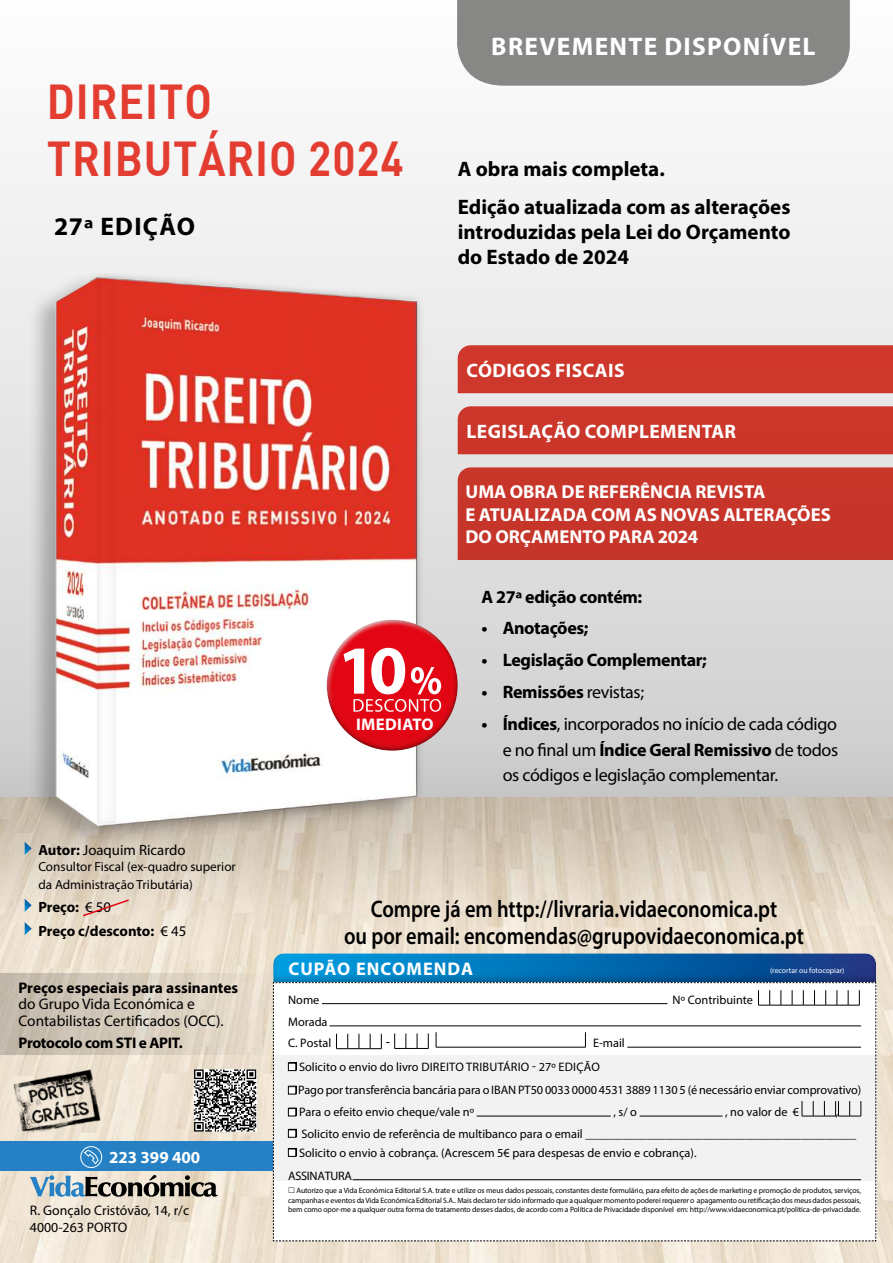
<style>
.page{position:relative;width:893px;height:1263px;background:#fff}
.page>*{position:absolute;margin:0;border:0;box-sizing:border-box;transform-origin:0 0}
.t1{font:700 48px/57.6px "DIN";letter-spacing:.02em;color:#e23d30;scale:.89 1}
.t2{font:700 25.5px "Myriad Pro";letter-spacing:.05em;color:#fff}
.t3{font:700 25.5px "Myriad Pro";letter-spacing:.05em;color:#000}
.t4{font:600 24px/27px "Myriad Pro";color:#000;text-align:center;scale:.85 1}
.t5{font:700 21px/38px "Myriad Pro";color:#000}
.t6{font:700 19.5px "Myriad Pro";letter-spacing:.02em;color:#fff}
.t7{font:700 18.75px/22.5px "Myriad Pro";color:#fff}
.t8{font:700 18.3px "Myriad Pro";letter-spacing:.06em;color:#fff}
.t9{font:18px/25.5px "Myriad Pro";letter-spacing:-.02em;color:#000;text-align:justify}
.t10{font:700 18px "Myriad Pro";letter-spacing:-.02em;color:#000}
.t11{font:700 16.95px "Myriad Pro";color:#fff}
.t12{font:700 16.8px "Myriad Pro";letter-spacing:.02em;color:#fff}
.t13{font:15.45px/17px "Myriad Pro";color:#000}
.t14{font:700 15.45px "Myriad Pro";letter-spacing:-.005em;color:#000}
.t15{font:700 14.85px/23.4px "Myriad Pro";letter-spacing:-.005em;color:#000}
.t16{font:14.85px "Myriad Pro";color:#000}
.t17{font:13.8px/16.6px "Myriad Pro";color:#000}
.t18{font:13.2px/17.7px "Myriad Pro";color:#000}
.t19{font:12.3px/21.3px "Myriad Pro";color:#000}
.t20{font:7.65px/9.3px "Myriad Pro";letter-spacing:-.01em;color:#000;text-align:justify}
.t21{font:7.65px "Myriad Pro";color:#fff}
.s1{font-weight:400}
.s2{font-weight:700}
</style>
<div class="page">
<img style="left:0;top:797px;width:893px;height:466px">
<svg style="left:30px;top:1175px;width:188px;height:22px;background:#939896"></svg>
<img style="left:13px;top:1067px;width:89px;height:67px">
<svg style="left:0;top:974px;width:273px;height:81px;background:#d6cbbc"></svg>
<div style="left:27px;top:270px;width:393px;height:585px;background:#000;opacity:.25"></div>
<img style="left:47px;top:274px;width:380px;height:565px">
<div style="left:0;top:1141px;width:281px;height:30px;background:#2581c4"></div>
<svg style="left:83px;top:1149px;width:16px;height:16px"></svg>
<div style="left:80px;top:1146px;width:22px;height:22px;border:1px solid #fff;border-radius:50%"></div>
<svg style="left:271px;top:951px;width:606px;height:32px;background:#1974b0"></svg>
<div style="left:457px;top:0;width:393px;height:86px;background:#878786"></div>
<svg style="left:327px;top:618px;width:123px;height:96px"></svg>
<svg style="left:328px;top:642px;width:132px;height:111px;background:#de5159"></svg>
<svg style="left:344px;top:648px;width:97px;height:64px"></svg>
<svg style="left:194px;top:1069px;width:63px;height:63px"></svg>
<svg style="left:194px;top:1069px;width:62px;height:62px"></svg>
<img style="left:24px;top:841px;width:8px;height:14px">
<img style="left:24px;top:898px;width:8px;height:14px">
<img style="left:24px;top:922px;width:8px;height:14px">
<div style="left:458px;top:345px;width:435px;height:48px;background:#cf372b"></div>
<div style="left:458px;top:406px;width:435px;height:48px;background:#cb362b"></div>
<div style="left:458px;top:467px;width:435px;height:93px;background:#c7352a"></div>
<svg style="left:81px;top:898px;width:49px;height:19px"></svg>
<svg style="left:273px;top:982px;width:603px;height:259px"></svg>
<h1 class="t1" style="left:47px;top:73px;width:402px">DIREITO<br>TRIBUTÁRIO 2024</h1>
<h2 class="t3" style="left:54px;top:213px;width:143px">27ª EDIÇÃO</h2>
<h2 class="t2" style="left:491px;top:33px;width:326px">BREVEMENTE DISPONÍVEL</h2>
<h3 class="t5" style="left:458px;top:150px;width:334px">A obra mais completa.<br>Edição atualizada com as alterações</h3>
<h3 class="t5" style="left:458px;top:220px;width:334px;line-height:25.2px">introduzidas pela Lei do Orçamento do Estado de 2024</h3>
<h3 class="t12" style="left:356px;top:716px;width:79px">IMEDIATO</h3>
<h3 class="t6" style="left:467px;top:360px;width:159px">CÓDIGOS FISCAIS</h3>
<h3 class="t6" style="left:467px;top:422px;width:271px">LEGISLAÇÃO COMPLEMENTAR</h3>
<h3 class="t7" style="left:466px;top:481px;width:367px">UMA OBRA DE REFERÊNCIA REVISTA<br>E ATUALIZADA COM AS NOVAS ALTERAÇÕES<br>DO ORÇAMENTO PARA 2024</h3>
<h3 class="t10" style="left:481px;top:587px;width:162px">A 27ª edição contém:</h3>
<h3 class="t10" style="left:481px;top:619px;width:109px">• Anotações;</h3>
<h3 class="t10" style="left:481px;top:651px;width:227px">• Legislação Complementar;</h3>
<h3 class="t10" style="left:481px;top:683px;width:164px">• Remissões <span class="s1">revistas;</span></h3>
<h3 class="t9" style="left:503px;top:712px;width:337px;text-indent:-21px"><span class="s2">• Índices</span>, incorporados no início de cada código e no final um <span class="s2">Índice Geral Remissivo</span> de todos os códigos e legislação complementar.</h3>
<h3 class="t16" style="left:38px;top:843px;width:149px"><span class="s2">Autor:</span> Joaquim Ricardo</h3>
<h3 class="t18" style="left:38px;top:858px;width:199px">Consultor Fiscal (ex-quadro superior da Administração Tributária)</h3>
<h3 class="t15" style="left:38px;top:896px;width:149px">Preço: <span class="s1">€ 50<br></span>Preço c/desconto: <span class="s1">€ 45</span></h3>
<h3 class="t14" style="left:19px;top:979px;width:221px">Preços especiais para assinantes</h3>
<h3 class="t13" style="left:19px;top:996px;width:207px">do Grupo Vida Económica e<br>Contabilistas Certificados (OCC).</h3>
<h3 class="t14" style="left:19px;top:1034px;width:166px">Protocolo com STI e APIT.</h3>
<h3 class="t11" style="left:109px;top:1148px;width:93px">223 399 400</h3>
<h3 class="t17" style="left:30px;top:1203px;width:161px">R. Gonçalo Cristóvão, 14, r/c<br>4000-263 PORTO</h3>
<h3 class="t4" style="left:344px;top:898px;width:543px">Compre já em http://livraria.vidaeconomica.pt<br>ou por email: encomendas@grupovidaeconomica.pt</h3>
<h3 class="t8" style="left:288px;top:959px;width:186px">CUPÃO ENCOMENDA</h3>
<p class="t21" style="left:770px;top:967px;width:76px">(recortar ou fotocopiar)</p>
<h3 class="t19" style="left:288px;top:989px;width:33px">Nome</h3>
<h3 class="t19" style="left:673px;top:989px;width:82px">Nº Contribuinte</h3>
<h3 class="t19" style="left:288px;top:1011px;width:45px">Morada<br>C. Postal</h3>
<h3 class="t19" style="left:298px;top:1032px;width:565px;line-height:23.5px;text-indent:295px">E-mail<br>Solicito o envio do livro DIREITO TRIBUTÁRIO - 27º EDIÇÃO<br>Pago por transferência bancária para o IBAN PT50 0033 0000 4531 3889 1130 5 (é necessário enviar comprovativo)</h3>
<h3 class="t19" style="left:299px;top:1102px;width:177px">Para o efeito envio cheque/vale nº</h3>
<h3 class="t19" style="left:613px;top:1102px;width:25px">, s/ o</h3>
<h3 class="t19" style="left:725px;top:1102px;width:76px">, no valor de €</h3>
<h3 class="t19" style="left:301px;top:1102px;width:556px;text-indent:534px">,<br>Solicito envio de referência de multibanco para o email ____________________________________________</h3>
<h3 class="t19" style="left:288px;top:1141px;width:410px;line-height:23.2px;text-indent:11px">Solicito o envio à cobrança. (Acrescem 5€ para despesas de envio e cobrança).<br>ASSINATURA</h3>
<p class="t20" style="left:288px;top:1186px;width:574px;text-indent:8px">Autorizo que a Vida Económica Editorial S.A. trate e utilize os meus dados pessoais, constantes deste formulário, para efeito de ações de marketing e promoção de produtos, serviços, campanhas e eventos da Vida Económica Editorial S.A.. Mais declaro ter sido informado que a qualquer momento poderei requerer o apagamento ou retificação dos meus dados pessoais, bem como opor-me a qualquer outra forma de tratamento desses dados, de acordo com a Política de Privacidade disponível em: http://www.vidaeconomica.pt/politica-de-privacidade.</p>
</div>
